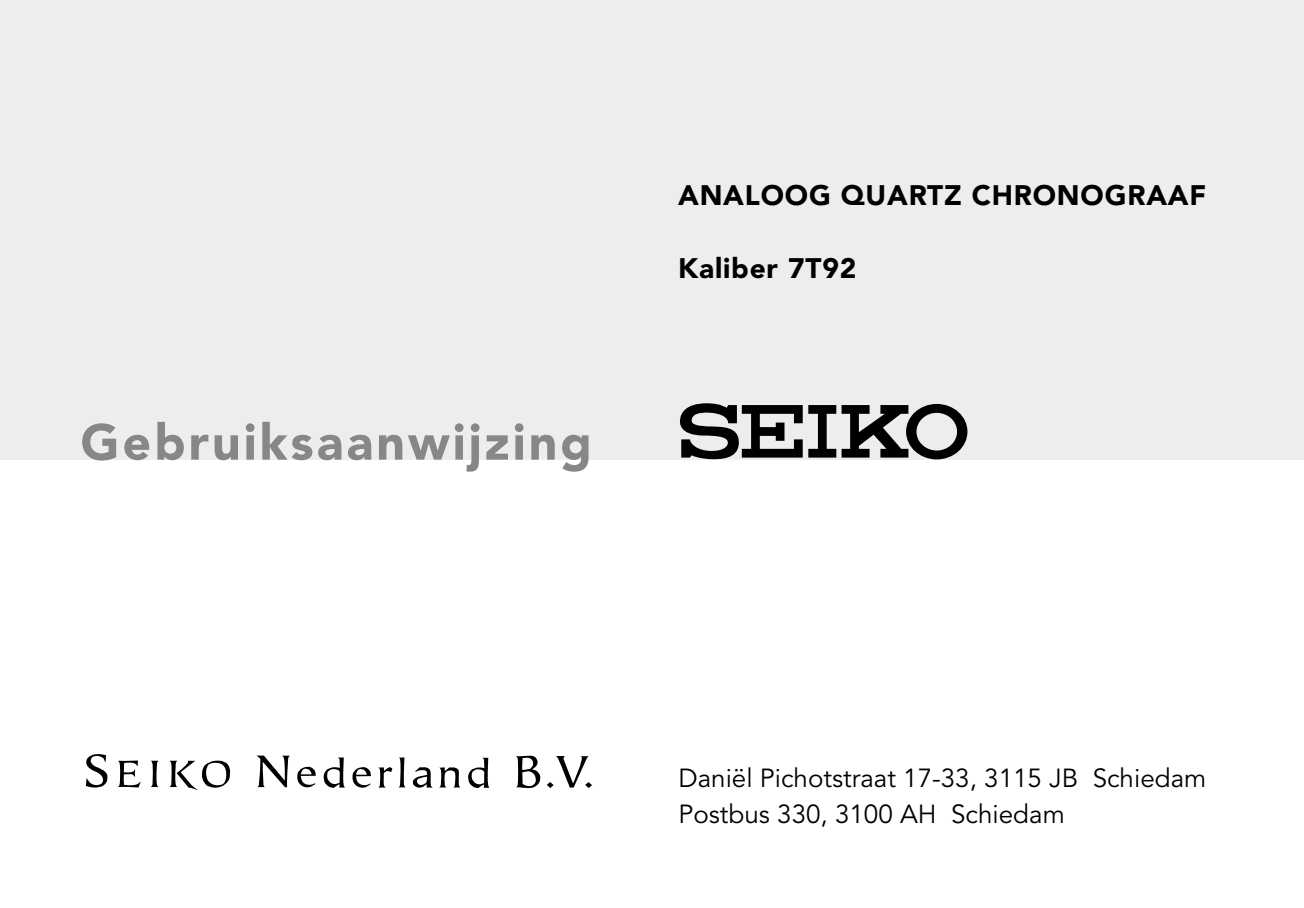
<style>
.page{position:relative;width:1304px;height:908px;background:#fff}
.page>*{position:absolute;margin:0;border:0;box-sizing:border-box;transform-origin:0 0}
.t1{font:900 50px "Avenir";letter-spacing:.06em;color:#878787}
.t2{font:900 28px "Avenir";letter-spacing:.03em;color:#000}
.t3{font:26px/36.4px "Avenir";color:#000}
</style>
<div class="page">
<div style="left:0;top:0;width:1304px;height:459px;background:#ededed"></div>
<svg style="left:842px;top:404px;width:125px;height:55px"></svg>
<svg style="left:680px;top:403px;width:156px;height:56px"></svg>
<svg style="left:516px;top:755px;width:76px;height:33px"></svg>
<svg style="left:439px;top:757px;width:51px;height:31px"></svg>
<svg style="left:412px;top:767px;width:21px;height:21px"></svg>
<svg style="left:399px;top:757px;width:6px;height:30px"></svg>
<svg style="left:378px;top:767px;width:14px;height:20px"></svg>
<svg style="left:169px;top:760px;width:62px;height:29px"></svg>
<svg style="left:151px;top:760px;width:8px;height:26px"></svg>
<svg style="left:118px;top:760px;width:23px;height:27px"></svg>
<svg style="left:86px;top:754px;width:22px;height:34px"></svg>
<svg style="left:257px;top:755px;width:114px;height:33px"></svg>
<h1 class="t1" style="left:81px;top:412px;width:513px">Gebruiksaanwijzing</h1>
<p class="t2" style="left:678px;top:179px;width:530px">ANALOOG QUARTZ CHRONOGRAAF</p>
<p class="t2" style="left:678px;top:251px;width:180px">Kaliber 7T92</p>
<p class="t3" style="left:678px;top:759px;width:529px">Daniël Pichotstraat 17-33, 3115 JB Schiedam<br>Postbus 330, 3100 AH Schiedam</p>
</div>
